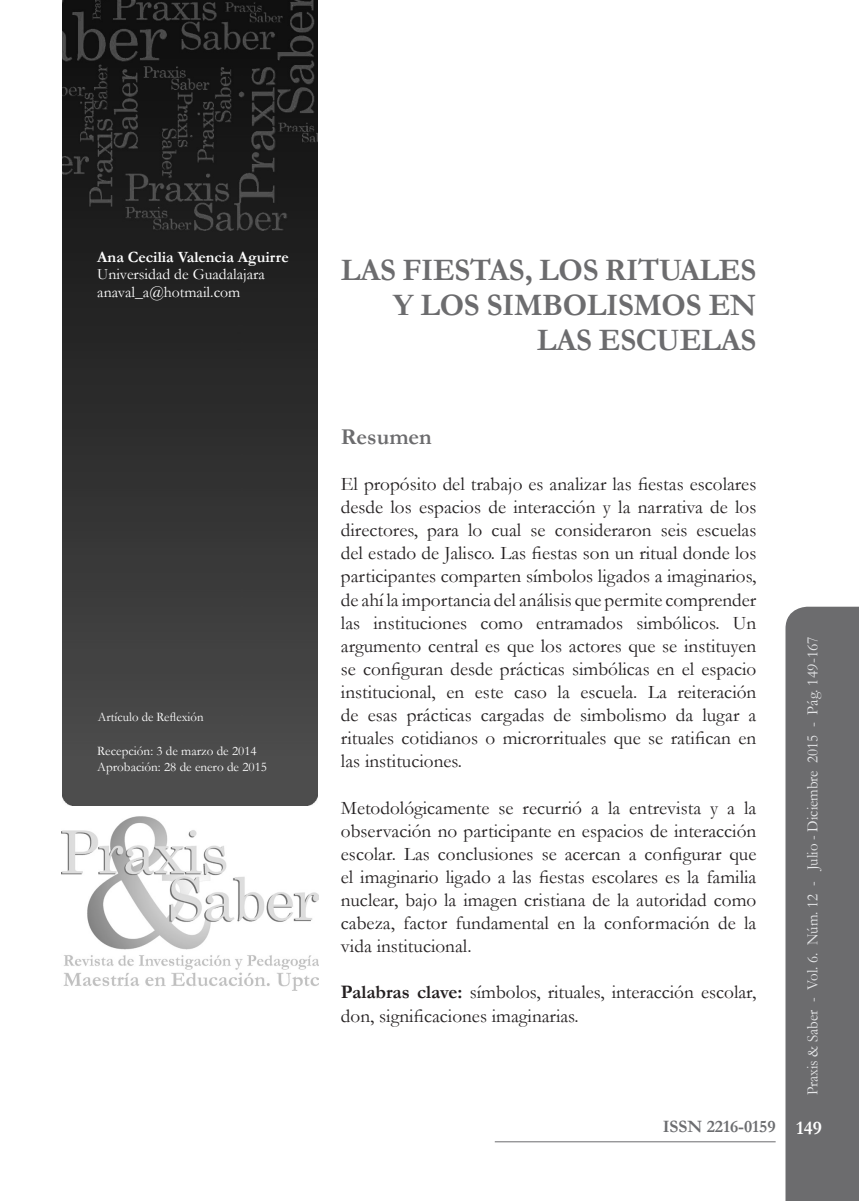
<style>
.page{position:relative;width:859px;height:1201px;background:#fff}
.page>*{position:absolute;margin:0;border:0;box-sizing:border-box;transform-origin:0 0}
.t1{font:700 31.5px/35px "Garamond";letter-spacing:-.01em;color:#6c6c6e;text-align:right}
.t2{font:700 22.75px "Garamond";color:#6c6c6e}
.t3{font:19.25px/23.1px "Garamond";color:#231f20;text-align:justify}
.t4{font:700 17.5px "Garamond";color:#6c6d70}
.t5{font:15.75px "Garamond";color:#e6e7e9;scale:.95 1}
.t6{font:15.75px/17.5px "Garamond";color:#fff}
.t7{font:700 15.75px "Garamond";color:#fff}
.t8{font:13.12px/15.8px "Garamond";color:#fff}
.s1{font-weight:700}
.s2{font-size:19.25px;color:#fff}
</style>
<div class="page">
<div style="left:785px;top:606px;width:73px;height:594px;background:#6c6c6e"></div>
<hr style="left:494px;top:1141px;width:281px;height:1px;background:#6c6c6e">
<img style="left:62px;top:0;width:255px;height:805px">
<img style="left:62px;top:816px;width:256px;height:174px">
<p class="t7" style="left:97px;top:246px;width:193px">Ana Cecilia Valencia Aguirre</p>
<p class="t6" style="left:97px;top:265px;width:169px">Universidad de Guadalajara anaval_a@hotmail.com</p>
<h1 class="t1" style="left:341px;top:252px;width:416px">LAS FIESTAS, LOS RITUALES<br>Y LOS SIMBOLISMOS EN<br>LAS ESCUELAS</h1>
<p class="t8" style="left:98px;top:708px;width:107px">Artículo de Reflexión</p>
<p class="t8" style="left:97px;top:742px;width:171px">Recepción: 3 de marzo de 2014<br>Aprobación: 28 de enero de 2015</p>
<p class="t2" style="left:341px;top:421px;width:92px">Resumen</p>
<p class="t3" style="left:341px;top:472px;width:417px">El propósito del trabajo es analizar las fiestas escolares desde los espacios de interacción y la narrativa de los directores, para lo cual se consideraron seis escuelas del estado de Jalisco. Las fiestas son un ritual donde los participantes comparten símbolos ligados a imaginarios, de ahí la importancia del análisis que permite comprender las instituciones como entramados simbólicos. Un argumento central es que los actores que se instituyen se configuran desde prácticas simbólicas en el espacio institucional, en este caso la escuela. La reiteración de esas prácticas cargadas de simbolismo da lugar a rituales cotidianos o microrrituales que se ratifican en las instituciones.</p>
<p class="t3" style="left:341px;top:795px;width:417px">Metodológicamente se recurrió a la entrevista y a la observación no participante en espacios de interacción escolar. Las conclusiones se acercan a configurar que el imaginario ligado a las fiestas escolares es la familia nuclear, bajo la imagen cristiana de la autoridad como cabeza, factor fundamental en la conformación de la vida institucional.</p>
<p class="t3" style="left:341px;top:980px;width:417px"><span class="s1">Palabras clave:</span> símbolos, rituales, interacción escolar, don, significaciones imaginarias.</p>
<p class="t5" style="left:801px;top:1095px;width:485px;rotate:-90deg">Praxis &amp; Saber - Vol. 6. Núm. 12 - Julio - Diciembre 2015 - Pág. 149-167</p>
<p class="t4" style="left:662px;top:1114px;width:160px">ISSN 2216-0159 <span class="s2">149</span></p>
</div>
